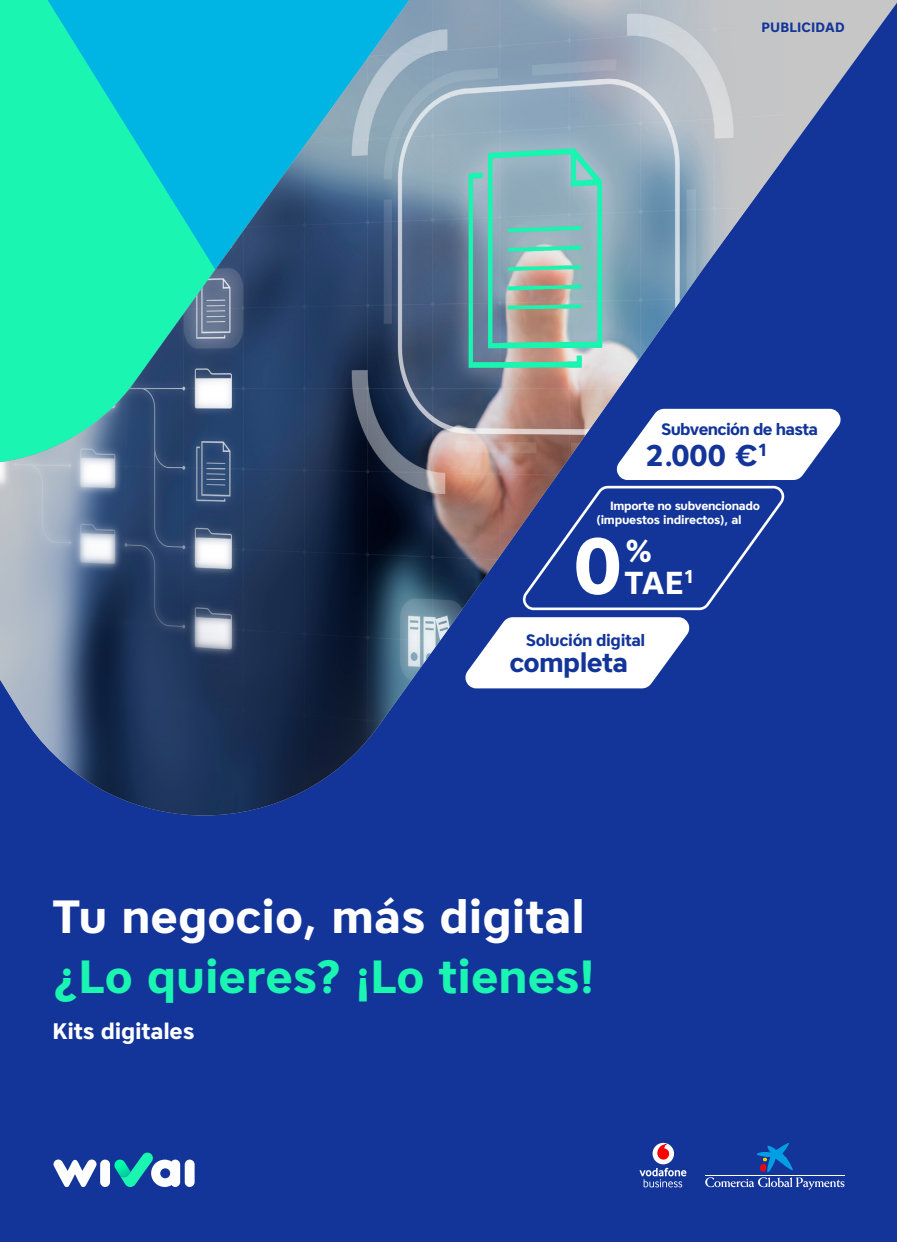
<style>
.page{position:relative;width:897px;height:1242px;background:#133599}
.page>*{position:absolute;margin:0;border:0;box-sizing:border-box;transform-origin:0 0}
.t1{font:700 79.35px "Core Sans A65";color:#fff}
.t2{font:700 46.5px/60px "Core Sans A65";color:#1af5b1}
.t3{font:700 31.65px/31.2px "Core Sans A65";color:#fff}
.t4{font:700 30px "Core Sans A65";color:#133599}
.t5{font:700 27px "Core Sans A65";letter-spacing:-.025em;color:#133599}
.t6{font:700 22.5px "Core Sans A65";letter-spacing:-.01em;color:#fff}
.t7{font:700 16.5px "Core Sans A65";letter-spacing:-.04em;color:#133599}
.t8{font:700 13.5px "Core Sans A65";letter-spacing:.01em;color:#133599}
.t9{font:700 12px "Core Sans A65";letter-spacing:-.03em;color:#fff}
.s1{color:#fff}
</style>
<div class="page">
<svg style="left:53px;top:1159px;width:44px;height:28px"></svg>
<div style="left:185px;top:1160px;width:10px;height:27px;background:#fff;border-radius:5px"></div>
<div style="left:100px;top:1160px;width:10px;height:27px;background:#fff;border-radius:5px"></div>
<svg style="left:114px;top:1152px;width:66px;height:35px"></svg>
<svg style="left:783px;top:0;width:114px;height:409px"></svg>
<img style="left:0;top:0;width:783px;height:815px">
<svg style="left:521px;top:409px;width:320px;height:202px"></svg>
<svg style="left:465px;top:617px;width:225px;height:71px"></svg>
<div style="left:653px;top:1143px;width:21px;height:21px;background:#fff;border-radius:50%"></div>
<svg style="left:657px;top:1144px;width:12px;height:16px"></svg>
<svg style="left:639px;top:1168px;width:47px;height:19px"></svg>
<svg style="left:705px;top:1143px;width:139px;height:47px"></svg>
<hr style="left:705px;top:1175px;width:139px;height:1px;background:#fff">
<p class="t8" style="left:762px;top:19px;width:85px">PUBLICIDAD</p>
<p class="t7" style="left:661px;top:419px;width:158px">Subvención de hasta</p>
<p class="t4" style="left:645px;top:436px;width:125px">2.000 €<sup>1</sup></p>
<p class="t9" style="left:610px;top:497px;width:151px">Importe no subvencionado</p>
<p class="t9" style="left:596px;top:512px;width:147px">(impuestos indirectos), al</p>
<p class="t1" style="left:573px;top:514px;width:51px">0</p>
<p class="t3" style="left:625px;top:535px;width:72px">%<br>TAE<sup>1</sup></p>
<p class="t7" style="left:526px;top:629px;width:121px">Solución digital</p>
<p class="t5" style="left:509px;top:645px;width:120px">completa</p>
<p class="t2" style="left:52px;top:886px;width:543px"><span class="s1">Tu negocio, más digital </span>¿Lo quieres? ¡Lo tienes!</p>
<p class="t6" style="left:52px;top:1016px;width:144px">Kits digitales</p>
</div>
